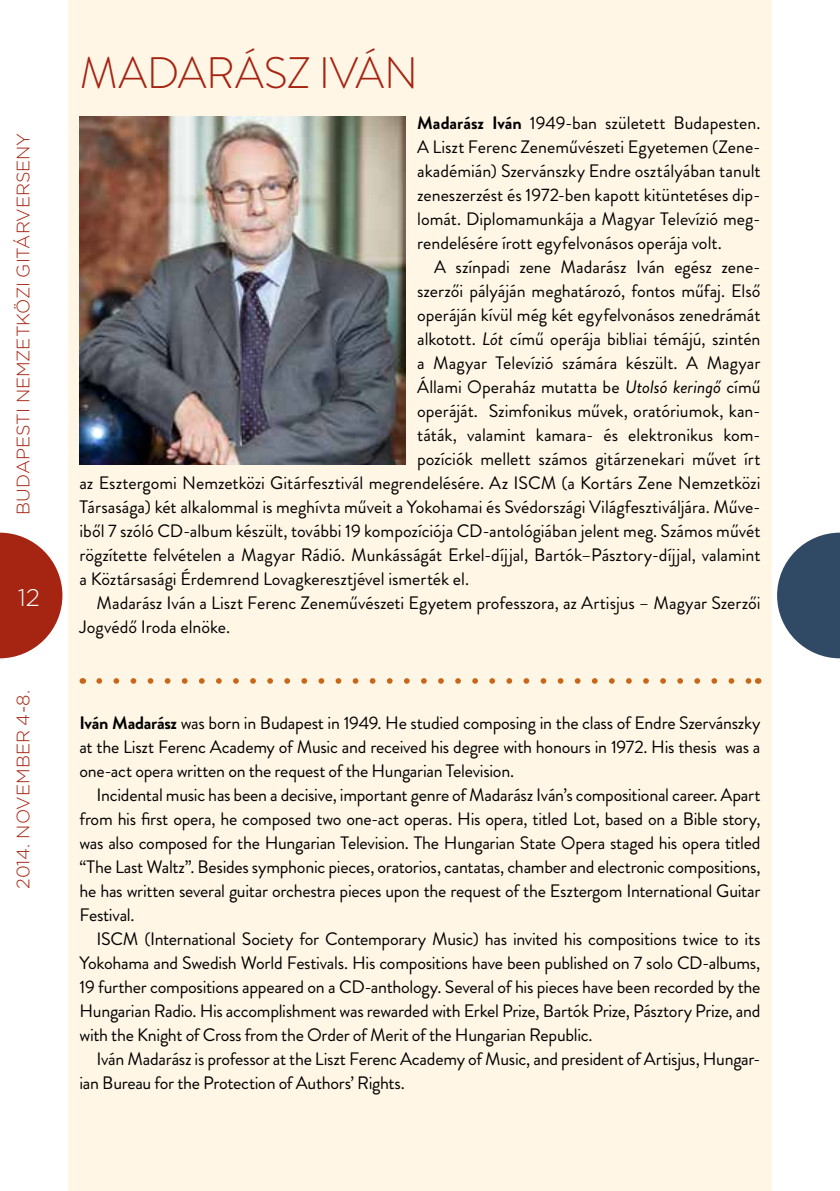
<style>
.page{position:relative;width:840px;height:1191px;background:#fff}
.page>*{position:absolute;margin:0;border:0;box-sizing:border-box;transform-origin:0 0}
.t1{font:300 44px "Brandon Grotesque";letter-spacing:-.01em;color:#a62412}
.t2{font:300 24px "Gotham";color:#fff}
.t3{font:18px/24px "Brandon Grotesque";color:#000;text-align:justify}
.t4{font:300 18px "Gotham";letter-spacing:-.005em;color:#a62412}
.s1{font-weight:700}
.s2{font-style:italic}
</style>
<div class="page">
<div style="left:68px;top:0;width:703px;height:1191px;background:#fff6e6"></div>
<svg style="left:99px;top:678px;width:649px;height:6px"></svg>
<img style="left:79px;top:116px;width:326px;height:349px">
<svg style="left:0;top:532px;width:62px;height:126px"></svg>
<svg style="left:777px;top:532px;width:62px;height:126px"></svg>
<p class="t4" style="left:13px;top:515px;width:383px;rotate:-90deg">BudapestI Nemzetközi Gitárverseny</p>
<h2 class="t2" style="left:18px;top:584px;width:24px">12</h2>
<p class="t4" style="left:13px;top:888px;width:201px;rotate:-90deg">2014. n ovember 4-8.</p>
<h1 class="t1" style="left:80px;top:42px;width:33px">MAD</h1>
<h1 class="t1" style="left:178px;top:42px;width:229px">ARÁSZ IVÁN</h1>
<p class="t3" style="left:417px;top:111px;width:345px"><span class="s1">Madarász Iván</span> 1949-ban született Budapesten.<br>A Liszt Ferenc Zeneművészeti Egyetemen (Zene&shy;akadémián) Szervánszky Endre osztályában tanult zeneszerzést és 1972-ben kapott kitüntetéses dip&shy;lomát. Diplomamunkája a Magyar Televízió meg&shy;rendelésére írott egyfelvonásos operája volt.</p>
<p class="t3" style="left:434px;top:255px;width:327px">A színpadi zene Madarász Iván egész zene-</p>
<p class="t3" style="left:417px;top:279px;width:344px">szerzői pályáján meghatározó, fontos műfaj. Első</p>
<p class="t3" style="left:417px;top:303px;width:344px">operáján kívül még két egyfelvonásos zenedrámát</p>
<p class="t3" style="left:417px;top:327px;width:345px">alkotott. <span class="s2">Lót</span> című operája bibliai témájú, szintén</p>
<p class="t3" style="left:417px;top:351px;width:344px">a Magyar Televízió számára készült. A Magyar</p>
<p class="t3" style="left:417px;top:375px;width:344px">Állami Operaház mutatta be <span class="s2">Utolsó keringő</span> című</p>
<p class="t3" style="left:417px;top:399px;width:344px">operáját. Szimfonikus művek, oratóriumok, kan-</p>
<p class="t3" style="left:417px;top:423px;width:344px">táták, valamint kamara- és elektronikus kom-</p>
<p class="t3" style="left:417px;top:447px;width:345px">pozíciók mellett számos gitárzenekari művet írt</p>
<p class="t3" style="left:79px;top:471px;width:682px">az Esztergomi Nemzetközi Gitárfesztivál megrendelésére. Az I SCM (a Kortárs Zene Nemzetközi</p>
<p class="t3" style="left:79px;top:495px;width:682px">Társasága) két alkalommal is meghívta műveit a Yokohamai és Svédországi Világfesztiváljára. Műve-</p>
<p class="t3" style="left:79px;top:519px;width:682px">iből 7 szóló CD-album készült, további 19 kompozíciója CD-antológiában jelent meg. Számos művét</p>
<p class="t3" style="left:79px;top:543px;width:682px">rögzítette felvételen a Magyar Rádió. Munkásságát Erkel-díjjal, Bartók–Pásztory-díjjal, valamint</p>
<p class="t3" style="left:79px;top:567px;width:391px">a Köztársasági Érdemrend Lovagkeresztjével ismerték el.</p>
<p class="t3" style="left:96px;top:591px;width:665px">Madarász Iván a Liszt Ferenc Zeneművészeti Egyetem professzora, az Artisjus – Magyar Szerzői</p>
<p class="t3" style="left:79px;top:615px;width:152px">Jogvédő I roda elnöke.</p>
<p class="t3" style="left:79px;top:711px;width:682px"><span class="s1">Iván Madarász</span> was born in Budapest in 1949. He studied composing in the class of Endre Szervánszky at the Liszt Ferenc Academy of Music and received his degree with honours in 1972. His thesis was a one-act opera written on the request of the Hungarian Television.</p>
<p class="t3" style="left:79px;top:783px;width:682px;text-indent:17px">I ncidental music has been a decisive, important genre of Madarász Iván’s compositional career. Apart from his first opera, he composed two one-act operas. His opera, titled Lot, based on a Bible story, was also composed for the Hungarian Television. The Hungarian State Opera staged his opera titled “The Last Waltz”. Besides symphonic pieces, oratorios, cantatas, chamber and electronic compositions, he has written several guitar orchestra pieces upon the request of the Esztergom I nternational Guitar Festival.</p>
<p class="t3" style="left:79px;top:927px;width:682px;text-indent:17px">I SCM (I nternational Society for Contemporary Music) has invited his compositions twice to its Yokohama and Swedish World Festivals. His compositions have been published on 7 solo CD-albums, 19 further compositions appeared on a CD-anthology. Several of his pieces have been recorded by the Hungarian Radio. His accomplishment was rewarded with Erkel Prize, Bartók Prize, Pásztory Prize, and with the Knight of Cross from the Order of Merit of the Hungarian Republic.</p>
<p class="t3" style="left:79px;top:1047px;width:682px;text-indent:17px">Iván Madarász is professor at the Liszt Ferenc Academy of Music, and president of Artisjus, Hungar&shy;ian Bureau for the Protection of Authors’ Rights.</p>
</div>
